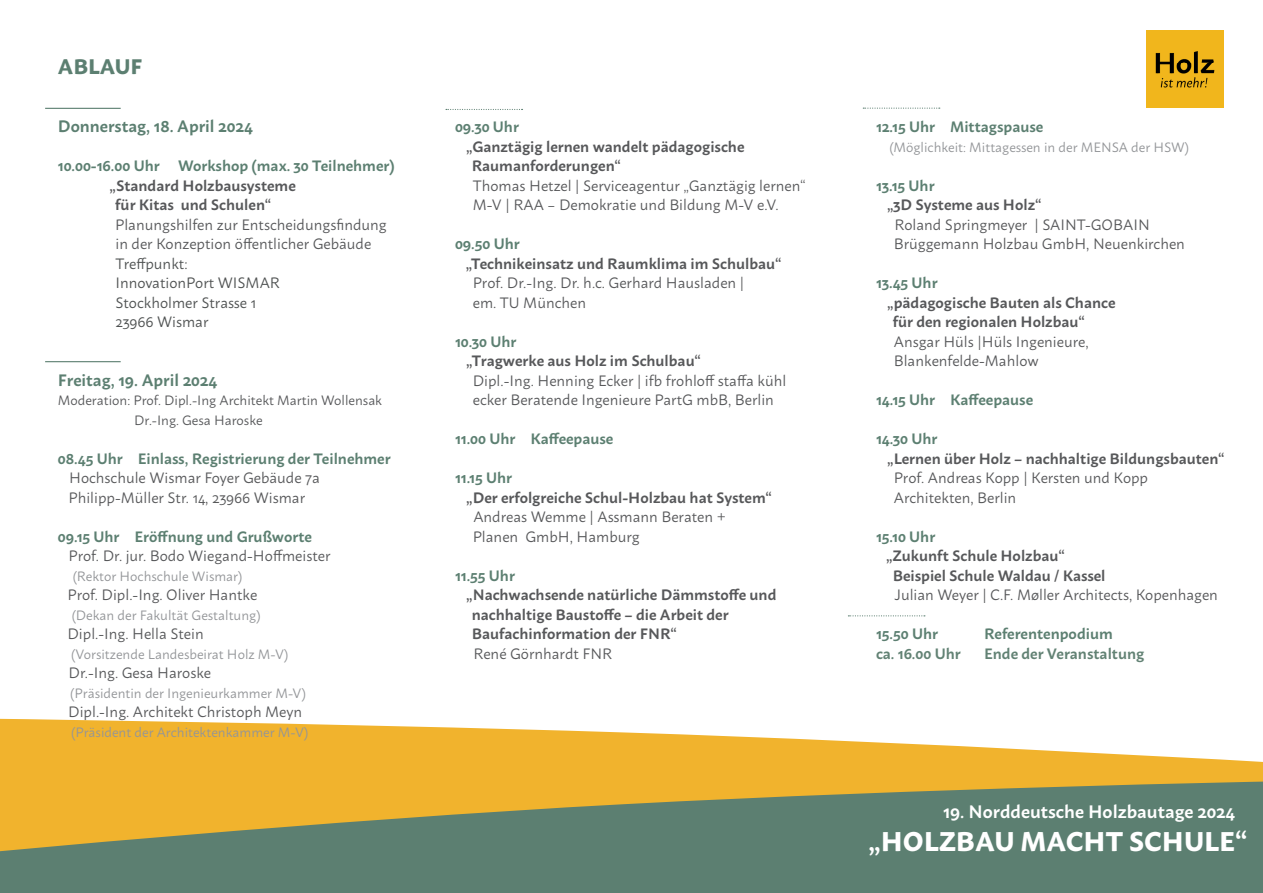
<style>
.page{position:relative;width:1263px;height:893px;background:#fff}
.page>*{position:absolute;margin:0;border:0;box-sizing:border-box;transform-origin:0 0}
.Pa0{font:700 27px "Macho";color:#fff}
.t1{font:700 21px "Macho";color:#5c7f71}
.Pa0-2{font:600 18px "Macho";color:#fff}
.t2{font:600 16.5px "Macho";color:#5c7f71}
.t3{font:15px/19.5px "Macho";color:#57585a}
.t4{font:600 15px/19.5px "Macho";color:#57585a}
.t5{font:600 15px "Macho";color:#5c7f71}
.t6{font:15px "Macho";color:#4f5252}
.t7{font:600 15px "Macho";color:#628274}
.t8{font:13.5px "Macho";color:#939598}
.t9{font:13.5px "Macho";color:#57585a}
.s1{font-weight:600}
.s2{font-weight:400}
</style>
<div class="page">
<svg style="left:0;top:719px;width:1263px;height:63px;fill:#f1b32d"></svg>
<svg style="left:0;top:782px;width:1263px;height:111px;background:#7f8b60"></svg>
<svg style="left:446px;top:109px;width:77px;height:1px"></svg>
<hr style="left:45px;top:361px;width:76px;height:1px;background:#5c7f71">
<hr style="left:45px;top:108px;width:76px;height:1px;background:#5c7f71">
<svg style="left:863px;top:108px;width:77px;height:1px"></svg>
<svg style="left:848px;top:615px;width:77px;height:1px"></svg>
<img style="left:1146px;top:31px;width:77px;height:77px">
<p class="t1" style="left:58px;top:47px;width:86px">ABLAUF</p>
<p class="t2" style="left:58px;top:111px;width:196px">Donnerstag, 18. April 2024</p>
<p class="t5" style="left:58px;top:152px;width:338px">10.00-16.00 Uhr Workshop (max. 30 Teilnehmer)</p>
<p class="t4" style="left:110px;top:174px;width:188px">„Standard Holzbausysteme</p>
<p class="t4" style="left:115px;top:193px;width:157px">für Kitas und Schulen“</p>
<p class="t3" style="left:115px;top:213px;width:273px">Planungshilfen zur Entscheidungsfindung</p>
<p class="t3" style="left:115px;top:232px;width:257px">in der Konzeption öffentlicher Gebäude</p>
<p class="t6" style="left:115px;top:250px;width:74px">Treffpunkt:</p>
<p class="t6" style="left:115px;top:270px;width:166px">InnovationPort WISMAR</p>
<p class="t6" style="left:115px;top:289px;width:142px">Stockholmer Strasse 1</p>
<p class="t6" style="left:115px;top:309px;width:95px">23966 Wismar</p>
<p class="t2" style="left:58px;top:365px;width:161px">Freitag, 19. April 2024</p>
<p class="t9" style="left:58px;top:388px;width:326px">Moderation: Prof. Dipl.-Ing Architekt Martin Wollensak</p>
<p class="t9" style="left:134px;top:408px;width:130px">Dr.-Ing. Gesa Haroske</p>
<p class="t5" style="left:58px;top:445px;width:334px">08.45 Uhr Einlass, Registrierung der Teilnehmer</p>
<p class="t3" style="left:69px;top:466px;width:252px">Hochschule Wismar Foyer Gebäude 7a</p>
<p class="t3" style="left:69px;top:486px;width:238px">Philipp-Müller Str. 14, 23966 Wismar</p>
<p class="t5" style="left:58px;top:523px;width:256px">09.15 Uhr Eröffnung und Grußworte</p>
<p class="t3" style="left:69px;top:544px;width:263px">Prof. Dr. jur. Bodo Wiegand-Hoffmeister</p>
<p class="t8" style="left:73px;top:564px;width:171px">(Rektor Hochschule Wismar)</p>
<p class="t3" style="left:67px;top:583px;width:191px">Prof. Dipl.-Ing. Oliver Hantke</p>
<p class="t8" style="left:72px;top:603px;width:190px">(Dekan der Fakultät Gestaltung)</p>
<p class="t3" style="left:67px;top:622px;width:138px">Dipl.-Ing. Hella Stein</p>
<p class="t8" style="left:71px;top:642px;width:219px">(Vorsitzende Landesbeirat Holz M-V)</p>
<p class="t3" style="left:69px;top:661px;width:144px">Dr.-Ing. Gesa Haroske</p>
<p class="t8" style="left:70px;top:681px;width:237px">(Präsidentin der Ingenieurkammer M-V)</p>
<p class="t3" style="left:68px;top:700px;width:235px">Dipl.-Ing. Architekt Christoph Meyn</p>
<p class="t8" style="left:71px;top:720px;width:239px">(Präsident der Architektenkammer M-V)</p>
<p class="t5" style="left:455px;top:113px;width:65px">09.30 Uhr</p>
<p class="t4" style="left:472px;top:135px;width:274px;text-indent:-5px">„Ganztägig lernen wandelt pädagogische<br>Raumanforderungen“</p>
<p class="t3" style="left:473px;top:174px;width:334px">Thomas Hetzel | Serviceagentur „Ganztägig lernen“<br>M-V | RAA – Demokratie und Bildung M-V e.V.</p>
<p class="t5" style="left:455px;top:230px;width:66px">09.50 Uhr</p>
<p class="t4" style="left:466px;top:252px;width:317px">„Technikeinsatz und Raumklima im Schulbau“</p>
<p class="t3" style="left:473px;top:271px;width:273px">Prof. Dr.-Ing. Dr. h.c. Gerhard Hausladen | em. TU München</p>
<p class="t5" style="left:455px;top:328px;width:63px">10.30 Uhr</p>
<p class="t3" style="left:473px;top:349px;width:315px;text-indent:-7px"><span class="s1">„Tragwerke aus Holz im Schulbau“<br></span>Dipl.-Ing. Henning Ecker | ifb frohloff staffa kühl ecker Beratende Ingenieure PartG mbB, Berlin</p>
<p class="t5" style="left:455px;top:425px;width:160px">11.00 Uhr Kaffeepause</p>
<p class="t5" style="left:455px;top:464px;width:59px">11.15 Uhr</p>
<p class="t4" style="left:466px;top:486px;width:307px">„Der erfolgreiche Schul-Holzbau hat System“</p>
<p class="t3" style="left:473px;top:505px;width:255px">Andreas Wemme | Assmann Beraten +<br>Planen GmbH, Hamburg</p>
<p class="t5" style="left:455px;top:562px;width:61px">11.55 Uhr</p>
<p class="t4" style="left:472px;top:583px;width:306px;text-indent:-5px">„Nachwachsende natürliche Dämmstoffe und nachhaltige Baustoffe – die Arbeit der<br>Baufachinformation der FNR“</p>
<p class="t3" style="left:473px;top:642px;width:140px">René Görnhardt FNR</p>
<p class="t5" style="left:876px;top:113px;width:169px">12.15 Uhr Mittagspause</p>
<p class="t8" style="left:889px;top:135px;width:301px">(Möglichkeit: Mittagessen in der MENSA der HSW)</p>
<p class="t5" style="left:876px;top:172px;width:60px">13.15 Uhr</p>
<p class="t4" style="left:887px;top:193px;width:156px">„3D Systeme aus Holz“</p>
<p class="t3" style="left:894px;top:213px;width:293px">Roland Springmeyer | SAINT-GOBAIN<br>Brüggemann Holzbau GmbH, Neuenkirchen</p>
<p class="t5" style="left:876px;top:269px;width:63px">13.45 Uhr</p>
<p class="t4" style="left:893px;top:291px;width:224px;text-indent:-5px">„pädagogische Bauten als Chance für den regionalen Holzbau“<br><span class="s2">Ansgar Hüls |Hüls Ingenieure,<br>Blankenfelde-Mahlow</span></p>
<p class="t5" style="left:876px;top:386px;width:159px">14.15 Uhr Kaffeepause</p>
<p class="t5" style="left:876px;top:425px;width:63px">14.30 Uhr</p>
<p class="t4" style="left:887px;top:447px;width:339px">„Lernen über Holz – nachhaltige Bildungsbauten“</p>
<p class="t3" style="left:894px;top:466px;width:256px">Prof. Andreas Kopp | Kersten und Kopp</p>
<p class="t3" style="left:894px;top:486px;width:124px">Architekten, Berlin</p>
<p class="t5" style="left:876px;top:523px;width:61px">15.10 Uhr</p>
<p class="t4" style="left:886px;top:544px;width:180px">„Zukunft Schule Holzbau“</p>
<p class="t4" style="left:893px;top:564px;width:214px">Beispiel Schule Waldau / Kassel</p>
<p class="t3" style="left:894px;top:583px;width:325px">Julian Weyer | C.F. Møller Architects, Kopenhagen</p>
<p class="t5" style="left:876px;top:620px;width:64px">15.50 Uhr</p>
<p class="t5" style="left:984px;top:620px;width:130px">Referentenpodium</p>
<p class="t7" style="left:876px;top:640px;width:86px">ca. 16.00 Uhr</p>
<p class="t7" style="left:984px;top:640px;width:162px">Ende der Veranstaltung</p>
<p class="Pa0-2" style="left:943px;top:796px;width:293px">19. Norddeutsche Holzbautage 2024</p>
<p class="Pa0" style="left:869px;top:817px;width:380px">„HOLZBAU MACHT SCHULE“</p>
</div>
